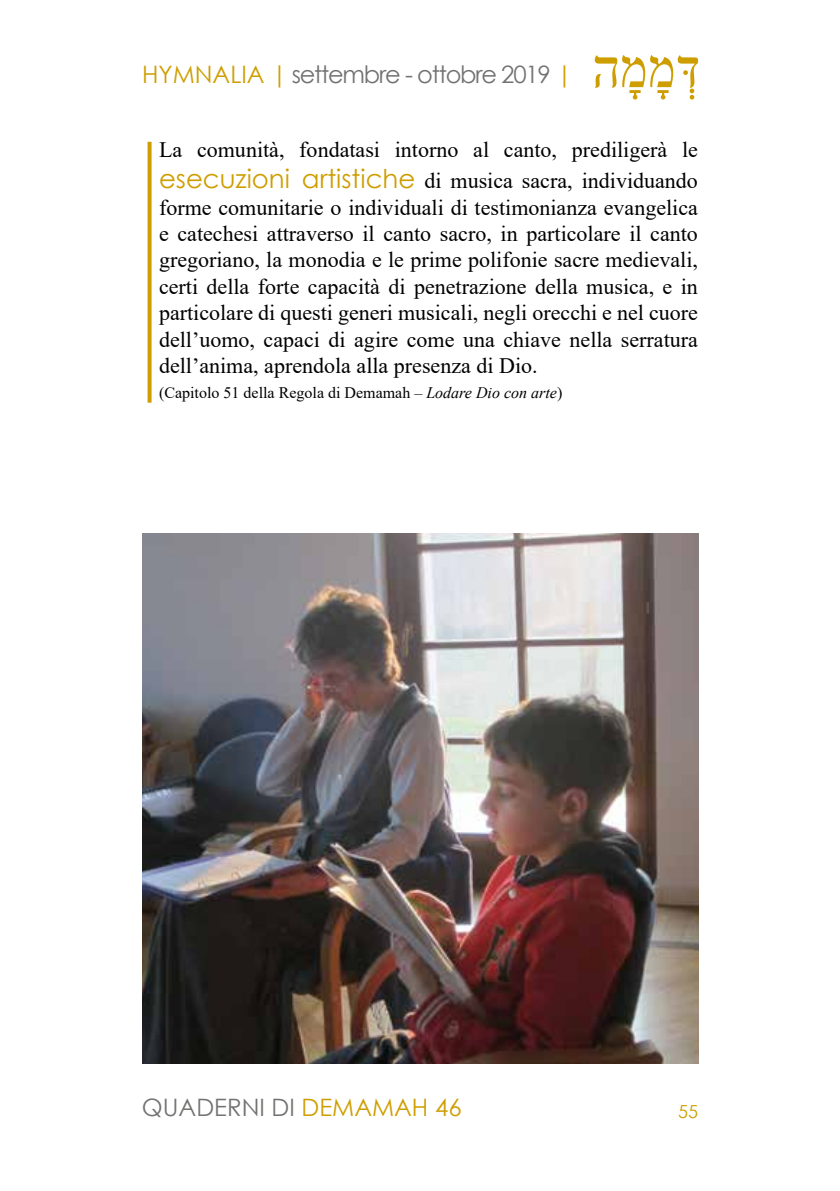
<style>
.page{position:relative;width:840px;height:1191px;background:#fff}
.page>*{position:absolute;margin:0;border:0;box-sizing:border-box;transform-origin:0 0}
.t1{font:24px "Century Gothic";letter-spacing:-.05em;color:#727271}
.t2{font:24px "Century Gothic";color:#727271}
.t3{font:22px/26.4px "Times New Roman";color:#000}
.t4{font:18px "Century Gothic";color:#ce9e01}
.t5{font:16px "Times New Roman";color:#000}
.s1{color:#ce9e01}
.s2{font-family:"Century Gothic";font-size:26px;color:#ce9e01}
.s3{font-style:italic}
</style>
<div class="page">
<img style="left:142px;top:533px;width:555px;height:530px">
<svg style="left:594px;top:55px;width:103px;height:45px"></svg>
<svg style="left:147px;top:142px;width:4px;height:261px"></svg>
<p class="t1" style="left:142px;top:58px;width:431px"><span class="s1">HYMNALIA |</span> settembre - ottobre 2019 <span class="s1">|</span></p>
<p class="t3" style="left:159px;top:133px;width:540px;line-height:31.2px">La comunità, fondatasi intorno al canto, prediligerà le <span class="s2">esecuzioni artistiche</span> di musica sacra, individuando</p>
<p class="t3" style="left:159px;top:193px;width:540px;text-align:justify">forme comunitarie o individuali di testimonianza evangelica e catechesi attraverso il canto sacro, in particolare il canto gregoriano, la monodia e le prime polifonie sacre medievali, certi della forte capacità di penetrazione della musica, e in particolare di questi generi musicali, negli orecchi e nel cuore dell’uomo, capaci di agire come una chiave nella serratura dell’anima, aprendola alla presenza di Dio.</p>
<p class="t5" style="left:159px;top:381px;width:404px">(Capitolo 51 della Regola di Demamah – <span class="s3">Lodare Dio con arte</span>)</p>
<p class="t2" style="left:142px;top:1090px;width:321px">QUADERNI DI <span class="s1">DEMAMAH 46</span></p>
<p class="t4" style="left:677px;top:1099px;width:21px">55</p>
</div>
